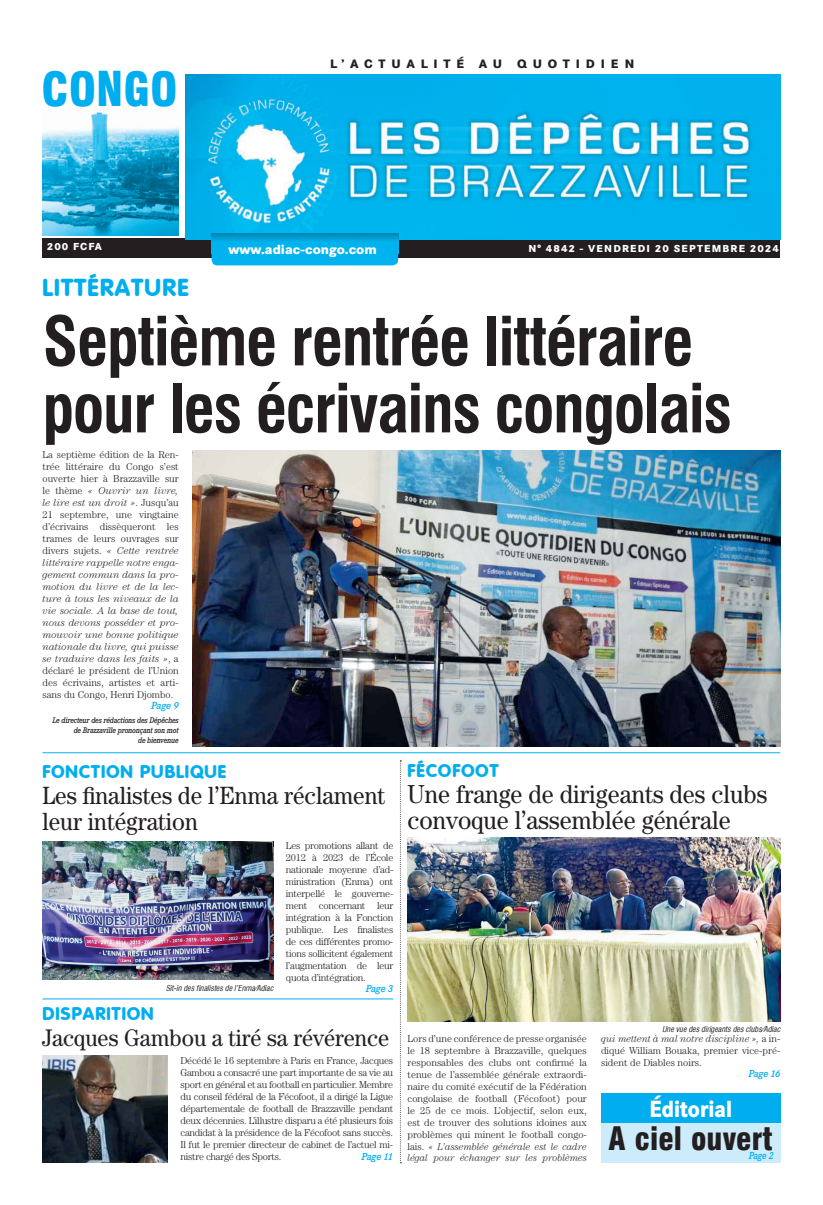
<style>
.page{position:relative;width:823px;height:1205px;background:#fff}
.page>*{position:absolute;margin:0;border:0;box-sizing:border-box;transform-origin:0 0}
.t1{font:700 66px/67px "Corporate Condensed";letter-spacing:-.02em;color:#231f20}
.t2{font:900 46px "Corporate Condensed";color:#00aeef}
.t3{font:900 31px "Corporate Condensed";color:#231f20}
.t4{font:26px/26px "Century";color:#231f20;scale:.92 1}
.t5{font:25px/26px "Century";color:#231f20;scale:.92 1}
.t6{font:24px "Century";color:#231f20;scale:.92 1}
.t7{font:800 24px "Corporate Rounded";letter-spacing:.06em;color:#00aeef}
.t8{font:800 23px "Corporate SBQ";color:#fff;scale:.84 1}
.t9{font:800 18px "Corporate Rounded";letter-spacing:.06em;color:#00aeef}
.t10{font:800 13px "Corporate SBQ";color:#fff}
.t11{font:800 12px "Corporate SBQ";letter-spacing:.485em;color:#231f20}
.t12{font:300 10px/12px "Century";letter-spacing:-.025em;color:#231f20;text-align:justify}
.t13{font:italic 300 10px/12px "Century";color:#231f20;text-align:justify}
.t14{font:800 10px "Corporate SBQ";letter-spacing:.11em;color:#fff}
.t15{font:italic 300 10px "Century";color:#231f20;scale:.95 1}
.t16{font:italic 500 10px "Corporate EBQ";letter-spacing:-.025em;color:#00aeef}
.t17{font:italic 500 10px "Corporate EBQ";letter-spacing:-.025em;color:#00aeef;scale:.9 1}
.t18{font:italic 500 8px/10px "Corporate EBQ";letter-spacing:-.025em;color:#231f20;text-align:right;scale:.9 1}
.t19{font:italic 8px "Corporate Condensed";color:#231f20}
.s1{font-style:normal}
.s2{font-style:italic}
</style>
<div class="page">
<div style="left:42px;top:238px;width:737px;height:20px;background:#231f20"></div>
<img style="left:43px;top:109px;width:136px;height:126px">
<img style="left:186px;top:74px;width:594px;height:166px">
<div style="left:211px;top:254px;width:187px;height:11px;background:#00b3ef"></div>
<svg style="left:211px;top:233px;width:187px;height:21px;background:#00a8e1"></svg>
<div style="left:600px;top:1120px;width:179px;height:42px;background:#ccecfb"></div>
<div style="left:601px;top:1093px;width:179px;height:30px;background:#00aeef"></div>
<hr style="left:42px;top:752px;width:737px;height:1px;background:#00b3ef">
<img style="left:407px;top:837px;width:373px;height:184px">
<img style="left:193px;top:450px;width:587px;height:296px">
<hr style="left:42px;top:998px;width:351px;height:1px;background:#00aeef">
<img style="left:42px;top:1055px;width:125px;height:107px">
<img style="left:43px;top:841px;width:230px;height:138px">
<svg style="left:399px;top:760px;width:2px;height:403px"></svg>
<h2 class="t2" style="left:41px;top:62px;width:137px">CONGO</h2>
<p class="t11" style="left:330px;top:56px;width:305px">L’ACTUALITÉ AU QUOTIDIEN</p>
<p class="t14" style="left:47px;top:240px;width:57px">200 FCFA</p>
<h3 class="t10" style="left:228px;top:241px;width:150px">www.adiac-congo.com</h3>
<p class="t14" style="left:528px;top:242px;width:252px">N° 4842 - VENDREDI 20 SEPTEMBRE 2024</p>
<h3 class="t7" style="left:42px;top:273px;width:148px">LITTÉRATURE</h3>
<h1 class="t1" style="left:42px;top:308px;width:690px">Septième rentrée littéraire pour les écrivains congolais</h1>
<p class="t13" style="left:43px;top:449px;width:138px"><span class="s1">La septième édition de la Ren&shy;trée littéraire du Congo s’est ouverte hier à Brazzaville sur le thème</span> « Ouvrir un livre, le lire est un droit »<span class="s1">. Jusqu’au 21 septembre, une vingtaine d’écrivains dissèqueront les trames de leurs ouvrages sur divers sujets.</span> « Cette rentrée littéraire rappelle notre enga&shy;gement commun dans la pro&shy;motion du livre et de la lec&shy;ture à tous les niveaux de la vie sociale. A la base de tout, nous devons posséder et pro&shy;mouvoir une bonne politique nationale du livre, qui puisse se traduire dans les faits »<span class="s1">, a déclaré le président de l’Union des écrivains, artistes et arti&shy;sans du Congo, Henri Djombo.</span></p>
<p class="t16" style="left:151px;top:700px;width:29px">Page 9</p>
<p class="t18" style="left:52px;top:715px;width:142px">Le directeur des rédactions des Dépêches de Brazzaville prononçant son mot<br>de bienvenue</p>
<h3 class="t9" style="left:42px;top:760px;width:185px">FONCTION PUBLIQUE</h3>
<h3 class="t5" style="left:42px;top:781px;width:374px">Les finalistes de l’Enma réclament leur intégration</h3>
<p class="t12" style="left:286px;top:840px;width:109px">Les promotions allant de 2012 à 2023 de l’École nationale moyenne d’ad&shy;ministration (Enma) ont interpellé le gouverne&shy;ment concernant leur intégration à la Fonction publique. Les finalistes de ces différentes promo&shy;tions sollicitent également l’augmentation de leur quota d’intégration.</p>
<p class="t16" style="left:365px;top:983px;width:29px">Page 3</p>
<p class="t19" style="left:165px;top:983px;width:109px">Sit-in des finalistes de l’Enma/Adiac</p>
<h3 class="t9" style="left:42px;top:1003px;width:113px">DISPARITION</h3>
<h3 class="t6" style="left:42px;top:1024px;width:378px">Jacques Gambou a tiré sa révérence</h3>
<p class="t12" style="left:180px;top:1054px;width:214px">Décédé le 16 septembre à Paris en France, Jacques Gambou a consacré une part importante de sa vie au sport en général et au football en particulier. Membre du conseil fédéral de la Fécofoot, il a dirigé la Ligue départementale de football de Brazzaville pendant deux décennies. L’illustre disparu a été plusieurs fois candidat à la présidence de la Fécofoot sans succès.<br>Il fut le premier directeur de cabinet de l’actuel mi&shy;nistre chargé des Sports.</p>
<p class="t16" style="left:361px;top:1150px;width:33px">Page 11</p>
<h3 class="t9" style="left:407px;top:760px;width:92px">FÉCOFOOT</h3>
<h3 class="t4" style="left:407px;top:781px;width:392px">Une frange de dirigeants des clubs convoque l’assemblée générale</h3>
<p class="t12" style="left:407px;top:1032px;width:181px">Lors d’une conférence de presse organisée le 18 septembre à Brazzaville, quelques responsables des clubs ont confirmé la tenue de l’assemblée générale extraordi&shy;naire du comité exécutif de la Fédération congolaise de football (Fécofoot) pour le 25 de ce mois. L’objectif, selon eux, est de trouver des solutions idoines aux problèmes qui minent le football congo&shy;lais. <span class="s2">« L’assemblée générale est le cadre</span></p>
<p class="t15" style="left:407px;top:1152px;width:190px">légal pour échanger sur les problèmes</p>
<p class="t19" style="left:661px;top:1024px;width:120px">Une vue des dirigeants des clubs/Adiac</p>
<p class="t12" style="left:600px;top:1032px;width:181px"><span class="s2">qui mettent à mal notre discipline »,</span> a in&shy;diqué William Bouaka, premier vice-pré&shy;sident de Diables noirs.</p>
<p class="t16" style="left:748px;top:1067px;width:33px">Page 16</p>
<h3 class="t8" style="left:649px;top:1094px;width:100px">Éditorial</h3>
<h3 class="t3" style="left:608px;top:1120px;width:165px">A ciel ouvert</h3>
<p class="t17" style="left:748px;top:1150px;width:29px">Page 2</p>
</div>
